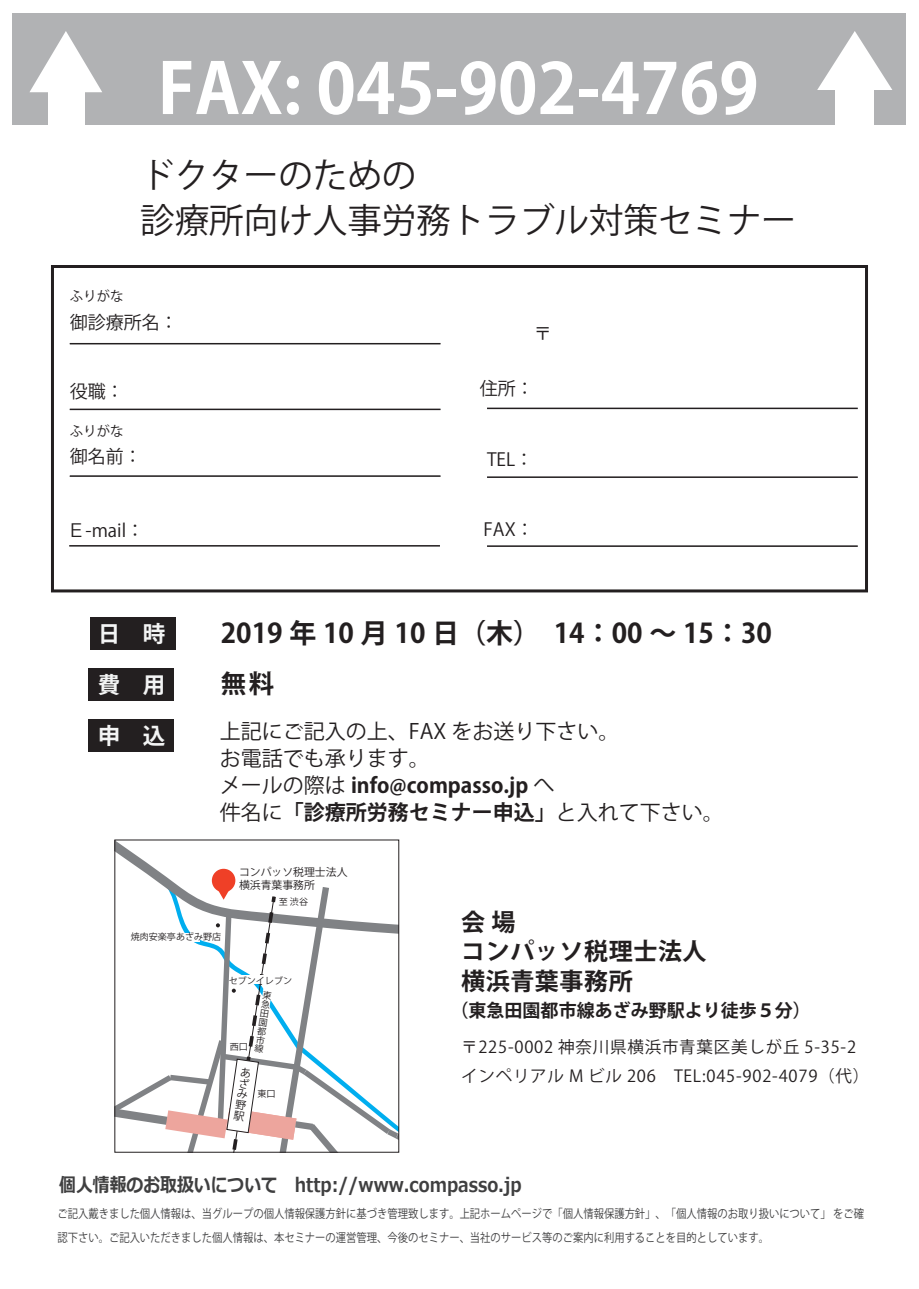
<style>
.page{position:relative;width:919px;height:1289px;background:#fff}
.page>*{position:absolute;margin:0;border:0;box-sizing:border-box;transform-origin:0 0}
.t1{font:700 69px "Koz Go Pr 6 N";color:#fff}
.t2{font:34.5px/45px "Koz Go Pr 6 N";color:#231f20}
.t3{font:700 27px "Koz Go Pr 6 N";color:#231f20}
.t4{font:700 25.5px "Koz Go Pr 6 N";color:#231f20}
.t5{font:700 24px/29.4px "Koz Go Pr 6 N";letter-spacing:.025em;color:#231f20}
.t6{font:700 22.5px "Koz Go Pr 6 N";color:#f3f4f4}
.t7{font:21px/27px "Koz Go Pr 6 N";color:#231f20}
.t8{font:700 19.5px "Meiryo";color:#3f3f40;scale:.86 1}
.t9{font:18px "Koz Go Pr 6 N";color:#231f20}
.t10{font:700 18px "Koz Go Pr 6 N";color:#231f20}
.t11{font:16.5px/29.2px "Koz Go Pr 6 N";letter-spacing:.05em;color:#231f20}
.t12{font:13.5px "Koz Go Pr 6 N";color:#231f20}
.t13{font:12px/23.5px "Koz Go Pro";color:#3f3f40;scale:.86 1}
.t14{font:10.8px/12.6px "Koz Go Pr 6 N";color:#231f20}
.t15{font:9px "Koz Go Pr 6 N";color:#231f20}
.s1{font-weight:700}
</style>
<div class="page">
<div style="left:13px;top:13px;width:893px;height:111px;background:#b1b2b4"></div>
<svg style="left:30px;top:31px;width:72px;height:61px"></svg>
<div style="left:48px;top:83px;width:36px;height:49px;background:#fff"></div>
<svg style="left:817px;top:31px;width:75px;height:59px"></svg>
<div style="left:835px;top:81px;width:38px;height:47px;background:#fff"></div>
<div style="left:90px;top:617px;width:86px;height:33px;background:#231f20"></div>
<div style="left:89px;top:668px;width:85px;height:33px;background:#231f20"></div>
<div style="left:89px;top:719px;width:85px;height:33px;background:#231f20"></div>
<div style="left:51px;top:265px;width:816px;height:327px;border:3px solid #231f20"></div>
<hr style="left:70px;top:343px;width:370px;height:1px;background:#231f20">
<hr style="left:487px;top:476px;width:370px;height:2px;background:#231f20">
<hr style="left:69px;top:545px;width:371px;height:1px;background:#231f20">
<hr style="left:70px;top:475px;width:370px;height:2px;background:#231f20">
<hr style="left:70px;top:408px;width:370px;height:2px;background:#231f20">
<hr style="left:487px;top:407px;width:370px;height:2px;background:#231f20">
<hr style="left:487px;top:545px;width:370px;height:2px;background:#231f20">
<svg style="left:115px;top:839px;width:284px;height:313px"></svg>
<h1 class="t1" style="left:158px;top:50px;width:602px">FAX: 045-902-4769</h1>
<h2 class="t2" style="left:140px;top:154px;width:657px">ドクターのための<br>診療所向け人事労務トラブル対策セミナー</h2>
<p class="t12" style="left:70px;top:288px;width:56px">ふりがな</p>
<h3 class="t9" style="left:70px;top:312px;width:110px">御診療所名：</h3>
<h3 class="t9" style="left:70px;top:381px;width:55px">役職：</h3>
<h3 class="t9" style="left:480px;top:378px;width:55px">住所：</h3>
<p class="t12" style="left:70px;top:423px;width:56px">ふりがな</p>
<h3 class="t9" style="left:70px;top:446px;width:74px">御名前：</h3>
<h3 class="t9" style="left:67px;top:520px;width:78px">Ｅ-mail：</h3>
<h3 class="t9" style="left:487px;top:449px;width:48px">TEL：</h3>
<h3 class="t9" style="left:483px;top:519px;width:52px">FAX：</h3>
<h3 class="t6" style="left:98px;top:621px;width:69px">日　時</h3>
<h3 class="t3" style="left:221px;top:618px;width:552px">2019 年 10 月 10 日（木）　14：00 ～ 15：30</h3>
<h3 class="t6" style="left:98px;top:672px;width:69px">費　用</h3>
<h3 class="t4" style="left:221px;top:669px;width:55px">無料</h3>
<h3 class="t6" style="left:98px;top:723px;width:69px">申　込</h3>
<h3 class="t7" style="left:220px;top:718px;width:505px">上記にご記入の上、FAX をお送り下さい。<br>お電話でも承ります。<br>メールの際は <span class="s1">info@compasso.jp</span> へ<br>件名に<span class="s1">「診療所労務セミナー申込」</span>と入れて下さい。</h3>
<p class="t14" style="left:239px;top:866px;width:110px">コンパッソ税理士法人横浜青葉事務所</p>
<p class="t15" style="left:131px;top:931px;width:92px">焼肉安楽亭あざみ野店</p>
<p class="t15" style="left:279px;top:897px;width:31px">至 渋谷</p>
<p class="t15" style="left:229px;top:975px;width:65px">セブンイレブン</p>
<p class="t15" style="left:230px;top:1041px;width:20px">西口</p>
<p class="t15" style="left:257px;top:1088px;width:20px">東口</p>
<h3 class="t5" style="left:461px;top:908px;width:247px">会 場<br>コンパッソ税理士法人横浜青葉事務所</h3>
<h3 class="t10" style="left:450px;top:1000px;width:361px">（東急田園都市線あざみ野駅より徒歩５分）</h3>
<h3 class="t11" style="left:461px;top:1032px;width:410px">〒225-0002 神奈川県横浜市青葉区美しが丘 5-35-2インペリアル M ビル 206　TEL:045-902-4079（代）</h3>
<h3 class="t8" style="left:59px;top:1170px;width:539px">個人情報のお取扱いについて http://www.compasso.jp</h3>
<p class="t13" style="left:57px;top:1202px;width:939px">ご記入戴きました個人情報は、当グループの個人情報保護方針に基づき管理致します。上記ホームページで「個人情報保護方針」、「個人情報のお取り扱いについて」 をご確認下さい。ご記入いただきました個人情報は、本セミナーの運営管理、今後のセミナー、当社のサービス等のご案内に利用することを目的としています。</p>
</div>
